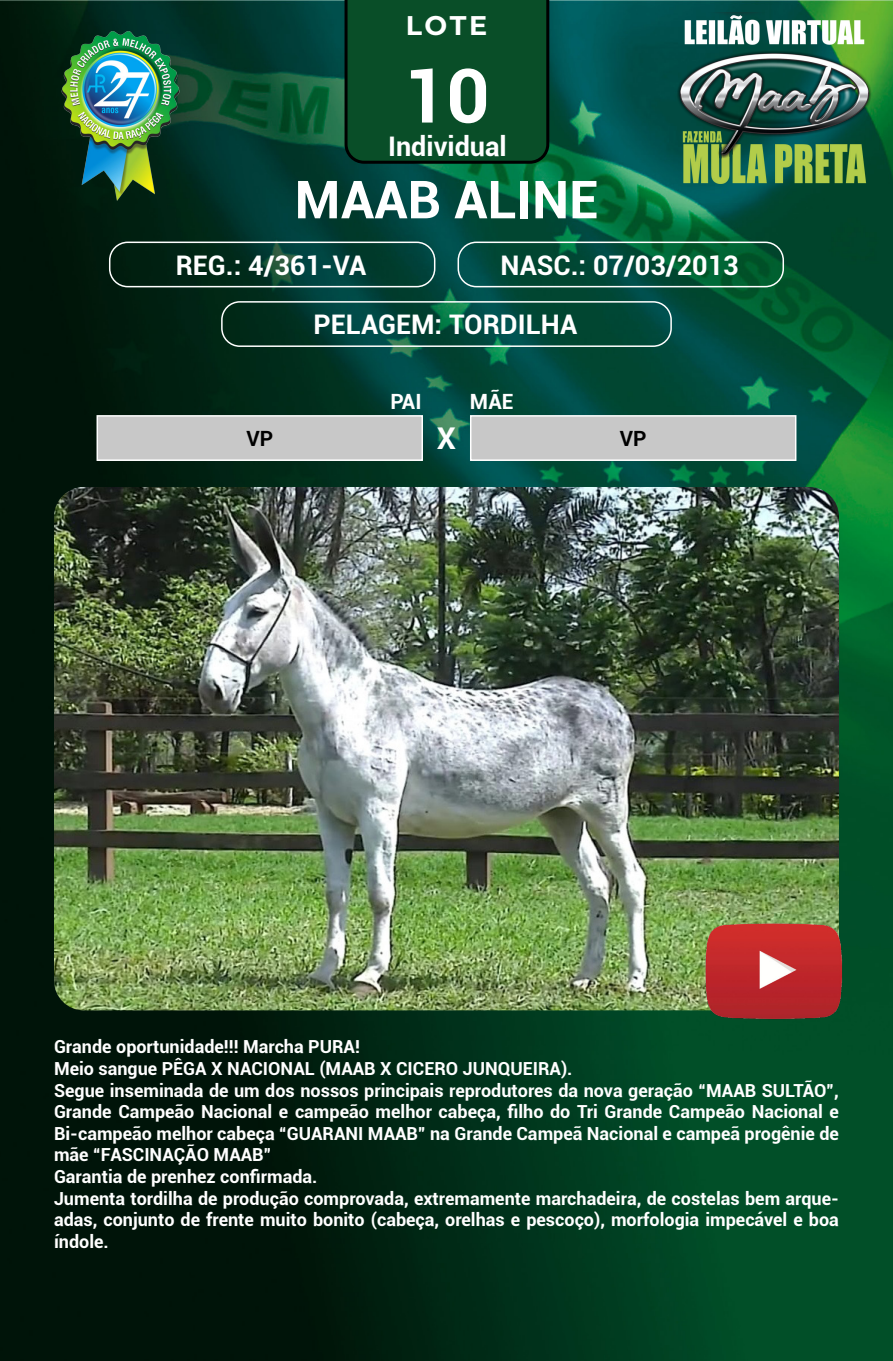
<style>
.page{position:relative;width:893px;height:1361px;background:#fff}
.page>*{position:absolute;margin:0;border:0;box-sizing:border-box;transform-origin:0 0}
.t1{font:700 75px "Roboto";color:#fff}
.t2{font:700 52.5px "Roboto";color:#fff}
.t3{font:700 30px "Roboto";color:#fff}
.t4{font:700 27px "Roboto";color:#fff}
.t5{font:700 27px "Montserrat";color:#fff}
.t6{font:700 21px "Roboto";color:#fff}
.t7{font:700 21px "Roboto";color:#000}
.t8{font:700 18px/21.6px "Roboto";color:#fff;text-align:justify}
</style>
<div class="page">
<img style="left:0;top:0;width:893px;height:1361px">
<img style="left:54px;top:22px;width:132px;height:188px">
<img style="left:669px;top:13px;width:203px;height:183px">
<div style="left:345px;top:0;width:204px;height:164px;background:#094e28"></div>
<div style="left:109px;top:242px;width:326px;height:45px;border:2px solid #fff;border-radius:18px"></div>
<div style="left:458px;top:242px;width:326px;height:45px;border:2px solid #fff;border-radius:18px"></div>
<div style="left:221px;top:301px;width:451px;height:46px;border:2px solid #fff;border-radius:18px"></div>
<div style="left:97px;top:416px;width:325px;height:44px;background:#c8c8c8"></div>
<div style="left:97px;top:415px;width:326px;height:46px;border:2px solid #fff"></div>
<div style="left:471px;top:416px;width:325px;height:44px;background:#c8c8c8"></div>
<div style="left:470px;top:415px;width:326px;height:46px;border:2px solid #fff"></div>
<img style="left:54px;top:487px;width:785px;height:523px">
<img style="left:704px;top:921px;width:140px;height:99px">
<p class="t5" style="left:406px;top:6px;width:83px">LOTE</p>
<p class="t1" style="left:403px;top:43px;width:88px">10</p>
<p class="t4" style="left:388px;top:128px;width:120px">Individual</p>
<p class="t2" style="left:295px;top:163px;width:305px">MAAB ALINE</p>
<p class="t4" style="left:176px;top:246px;width:192px">REG.: 4/361-VA</p>
<p class="t4" style="left:500px;top:246px;width:240px">NASC.: 07/03/2013</p>
<p class="t4" style="left:314px;top:305px;width:265px">PELAGEM: TORDILHA</p>
<p class="t6" style="left:390px;top:386px;width:33px">PAI</p>
<p class="t6" style="left:470px;top:386px;width:45px">MÃE</p>
<p class="t7" style="left:246px;top:423px;width:28px">VP</p>
<p class="t3" style="left:437px;top:417px;width:21px">X</p>
<p class="t7" style="left:620px;top:423px;width:28px">VP</p>
<p class="t8" style="left:54px;top:1035px;width:307px">Grande oportunidade!!! Marcha PURA!</p>
<p class="t8" style="left:54px;top:1057px;width:520px">Meio sangue PÊGA X NACIONAL (MAAB X CICERO JUNQUEIRA).</p>
<p class="t8" style="left:54px;top:1078px;width:786px">Segue inseminada de um dos nossos principais reprodutores da nova geração “MAAB SULTÃO”, Grande Campeão Nacional e campeão melhor cabeça, filho do Tri Grande Campeão Nacional e Bi-campeão melhor cabeça “GUARANI MAAB” na Grande Campeã Nacional e campeã progênie de mãe “FASCINAÇÃO MAAB”</p>
<p class="t8" style="left:54px;top:1165px;width:265px">Garantia de prenhez confirmada.</p>
<p class="t8" style="left:54px;top:1186px;width:786px">Jumenta tordilha de produção comprovada, extremamente marchadeira, de costelas bem arque&shy;adas, conjunto de frente muito bonito (cabeça, orelhas e pescoço), morfologia impecável e boa índole.</p>
</div>
